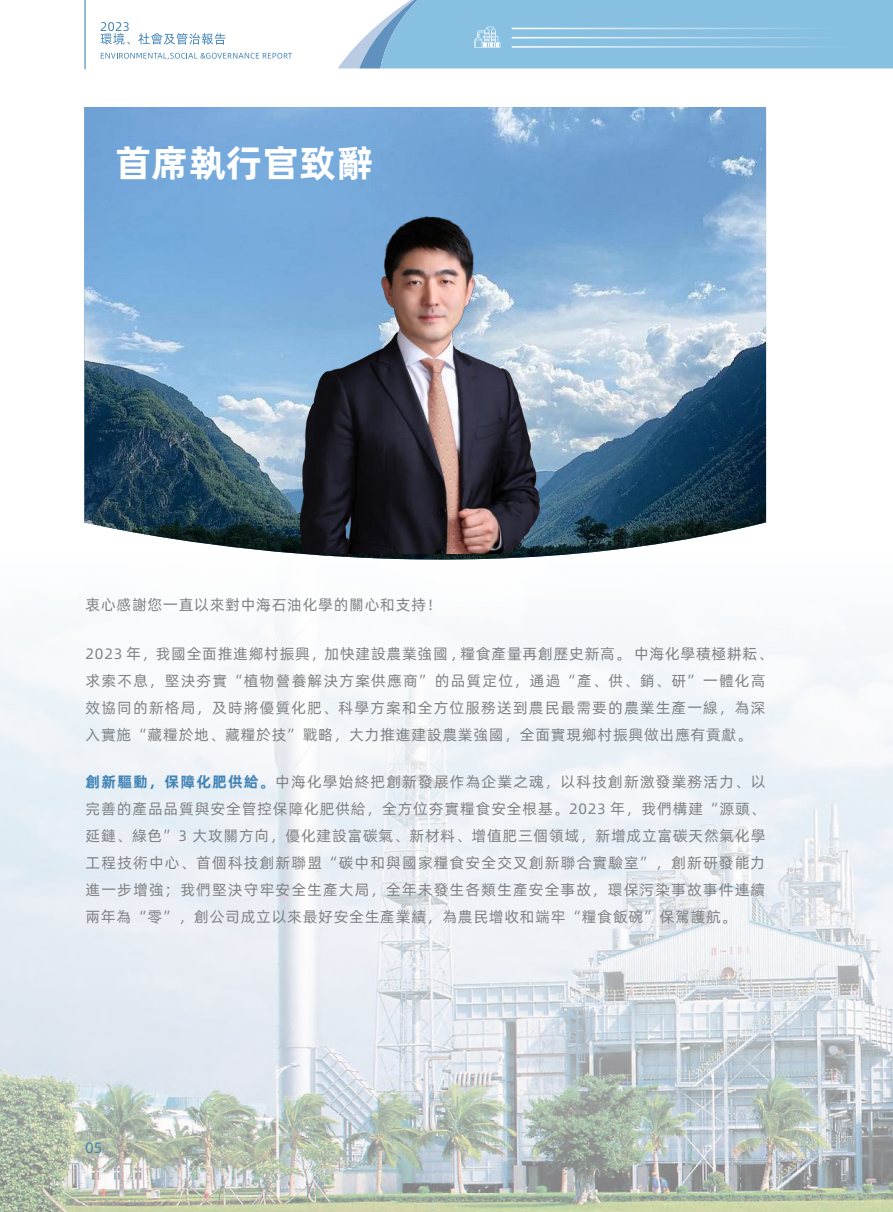
<style>
.page{position:relative;width:893px;height:1212px;background:#fff}
.page>*{position:absolute;margin:0;border:0;box-sizing:border-box;transform-origin:0 0}
.t1{font:37.5px "Alibaba Pu Hui Ti B";color:#fff}
.t2{font:15px/27px "Alibaba Pu Hui Ti R";letter-spacing:.05em;color:#808285}
.t3{font:15px "Alibaba Pu Hui Ti R";color:#4485b6}
.s1{font-family:"Alibaba Pu Hui Ti B";color:#4485b6}
</style>
<div class="page">
<svg style="left:338px;top:0;width:555px;height:68px;background:#90c3e2"></svg>
<svg style="left:138px;top:33px;width:88px;height:12px"></svg>
<svg style="left:101px;top:53px;width:191px;height:7px"></svg>
<svg style="left:100px;top:22px;width:30px;height:23px"></svg>
<hr style="left:84px;top:0;width:2px;height:69px;background:#4485b6">
<hr style="left:512px;top:46px;width:343px;height:2px;background:#fff">
<hr style="left:512px;top:37px;width:334px;height:1px;background:#fff">
<hr style="left:512px;top:28px;width:325px;height:1px;background:#fff">
<img style="left:84px;top:107px;width:682px;height:444px">
<img style="left:0;top:551px;width:893px;height:661px">
<img style="left:261px;top:182px;width:340px;height:372px">
<h1 class="t1" style="left:115px;top:134px;width:260px">首席執行官致辭</h1>
<p class="t2" style="left:86px;top:591px;width:357px">衷心感謝您一直以來對中海石油化學的關心和支持！</p>
<p class="t2" style="left:86px;top:640px;width:689px">2023 年，我國全面推進鄉村振興，加快建設農業強國 , 糧食產量再創歷史新高。中海化學積極耕耘、求索不息，堅決夯實“植物營養解決方案供應商”的品質定位，通過“產、供、銷、研”一體化高效協同的新格局，及時將優質化肥、科學方案和全方位服務送到農民最需要的農業生產一線，為深入實施“藏糧於地、藏糧於技”戰略，大力推進建設農業強國，全面實現鄉村振興做出應有貢獻。</p>
<p class="t2" style="left:86px;top:767px;width:681px;text-align:justify"><span class="s1">創新驅動，保障化肥供給。</span>中海化學始終把創新發展作為企業之魂，以科技創新激發業務活力、以完善的產品品質與安全管控保障化肥供給，全方位夯實糧食安全根基。2023 年，我們構建“源頭、延鏈、綠色”3 大攻關方向，優化建設富碳氣、新材料、增值肥三個領域，新增成立富碳天然氣化學工程技術中心、首個科技創新聯盟“碳中和與國家糧食安全交叉創新聯合實驗室”，創新研發能力進一步增強；我們堅決守牢安全生產大局，全年未發生各類生產安全事故，環保污染事故事件連續兩年為“零”，創公司成立以來最好安全生產業績，為農民增收和端牢“糧食飯碗”保駕護航。</p>
<p class="t3" style="left:85px;top:1136px;width:19px">05</p>
</div>
